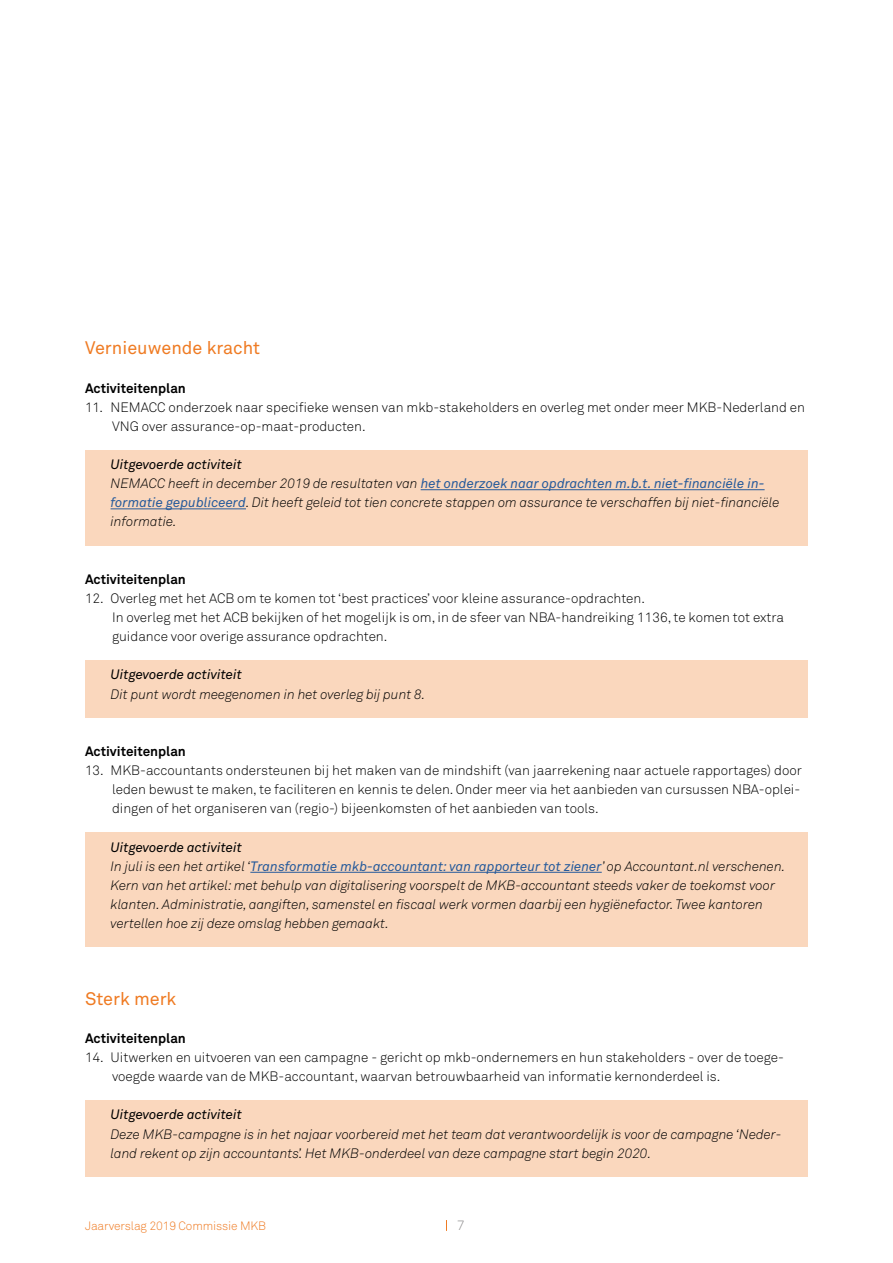
<style>
.page{position:relative;width:893px;height:1263px;background:#fff}
.page>*{position:absolute;margin:0;border:0;box-sizing:border-box;transform-origin:0 0}
.Alineastijl_1_TIP{font:18px "Akkurat Pro";color:#ef7b23}
.t1{font:300 13.5px/19.2px "Akkurat";color:#000}
.t2{font:italic 300 13.5px/19.2px "Akkurat";color:#000}
.t3{font:italic 13.5px "Akkurat";color:#000}
.Alineastijl_1_TIP-2{font:700 13.5px "Akkurat";color:#000}
.t4{font:300 13.5px "Akkurat";color:#8d8c8d}
.t5{font:300 12px "Akkurat";letter-spacing:-.01em;color:#ef7b23}
.s1{font-weight:400;color:#275b9b}
</style>
<div class="page">
<div style="left:85px;top:1100px;width:723px;height:77px;background:#fad7bd"></div>
<div style="left:85px;top:832px;width:723px;height:115px;background:#fad7bd"></div>
<div style="left:85px;top:660px;width:723px;height:58px;background:#fad7bd"></div>
<div style="left:85px;top:450px;width:723px;height:96px;background:#fad7bd"></div>
<hr style="left:421px;top:489px;width:344px;height:1px;background:#275b9b">
<hr style="left:111px;top:508px;width:135px;height:1px;background:#275b9b">
<hr style="left:250px;top:872px;width:352px;height:1px;background:#275b9b">
<p class="Alineastijl_1_TIP" style="left:85px;top:338px;width:177px">Vernieuwende kracht</p>
<p class="Alineastijl_1_TIP-2" style="left:85px;top:379px;width:102px">Activiteitenplan</p>
<p class="t1" style="left:112px;top:398px;width:694px;text-indent:-27px">11. NEMACC onderzoek naar specifieke wensen van mkb-stakeholders en overleg met onder meer MKB-Nederland en<br>VNG over assurance-op-maat-producten.</p>
<p class="t3" style="left:111px;top:456px;width:133px">Uitgevoerde activiteit</p>
<p class="t2" style="left:111px;top:474px;width:670px">NEMACC heeft in december 2019 de resultaten van <span class="s1">het onderzoek naar opdrachten m.b.t. niet-financiële in&shy;formatie gepubliceerd</span>. Dit heeft geleid tot tien concrete stappen om assurance te verschaffen bij niet-financiële informatie.</p>
<p class="Alineastijl_1_TIP-2" style="left:85px;top:570px;width:102px">Activiteitenplan</p>
<p class="t1" style="left:112px;top:589px;width:674px;text-indent:-27px">12. Overleg met het ACB om te komen tot ‘best practices’ voor kleine assurance-opdrachten.<br>In overleg met het ACB bekijken of het mogelijk is om, in de sfeer van NBA-handreiking 1136, te komen tot extra guidance voor overige assurance opdrachten.</p>
<p class="t3" style="left:111px;top:667px;width:133px">Uitgevoerde activiteit</p>
<p class="t2" style="left:111px;top:684px;width:316px">Dit punt wordt meegenomen in het overleg bij punt 8.</p>
<p class="Alineastijl_1_TIP-2" style="left:85px;top:743px;width:102px">Activiteitenplan</p>
<p class="t1" style="left:112px;top:761px;width:691px;text-indent:-27px">13. MKB-accountants ondersteunen bij het maken van de mindshift (van jaarrekening naar actuele rapportages) door leden bewust te maken, te faciliteren en kennis te delen. Onder meer via het aanbieden van cursussen NBA-oplei&shy;dingen of het organiseren van (regio-) bijeenkomsten of het aanbieden van tools.</p>
<p class="t3" style="left:111px;top:839px;width:133px">Uitgevoerde activiteit</p>
<p class="t2" style="left:111px;top:857px;width:676px">In juli is een het artikel ‘<span class="s1">Transformatie mkb-accountant: van rapporteur tot ziener</span>’ op Accountant.nl verschenen.<br>Kern van het artikel: met behulp van digitalisering voorspelt de MKB-accountant steeds vaker de toekomst voor klanten. Administratie, aangiften, samenstel en fiscaal werk vormen daarbij een hygiënefactor. Twee kantoren vertellen hoe zij deze omslag hebben gemaakt.</p>
<p class="Alineastijl_1_TIP" style="left:85px;top:988px;width:93px">Sterk merk</p>
<p class="Alineastijl_1_TIP-2" style="left:85px;top:1029px;width:102px">Activiteitenplan</p>
<p class="t1" style="left:112px;top:1048px;width:673px;text-indent:-27px">14. Uitwerken en uitvoeren van een campagne - gericht op mkb-ondernemers en hun stakeholders - over de toege&shy;voegde waarde van de MKB-accountant, waarvan betrouwbaarheid van informatie kernonderdeel is.</p>
<p class="t3" style="left:111px;top:1107px;width:133px">Uitgevoerde activiteit</p>
<p class="t2" style="left:111px;top:1124px;width:672px">Deze MKB-campagne is in het najaar voorbereid met het team dat verantwoordelijk is voor de campagne ‘Neder&shy;land rekent op zijn accountants’. Het MKB-onderdeel van deze campagne start begin 2020.</p>
<p class="t5" style="left:85px;top:1218px;width:183px">Jaarverslag 2019 Commissie MKB</p>
<p class="t4" style="left:457px;top:1217px;width:9px">7</p>
</div>
